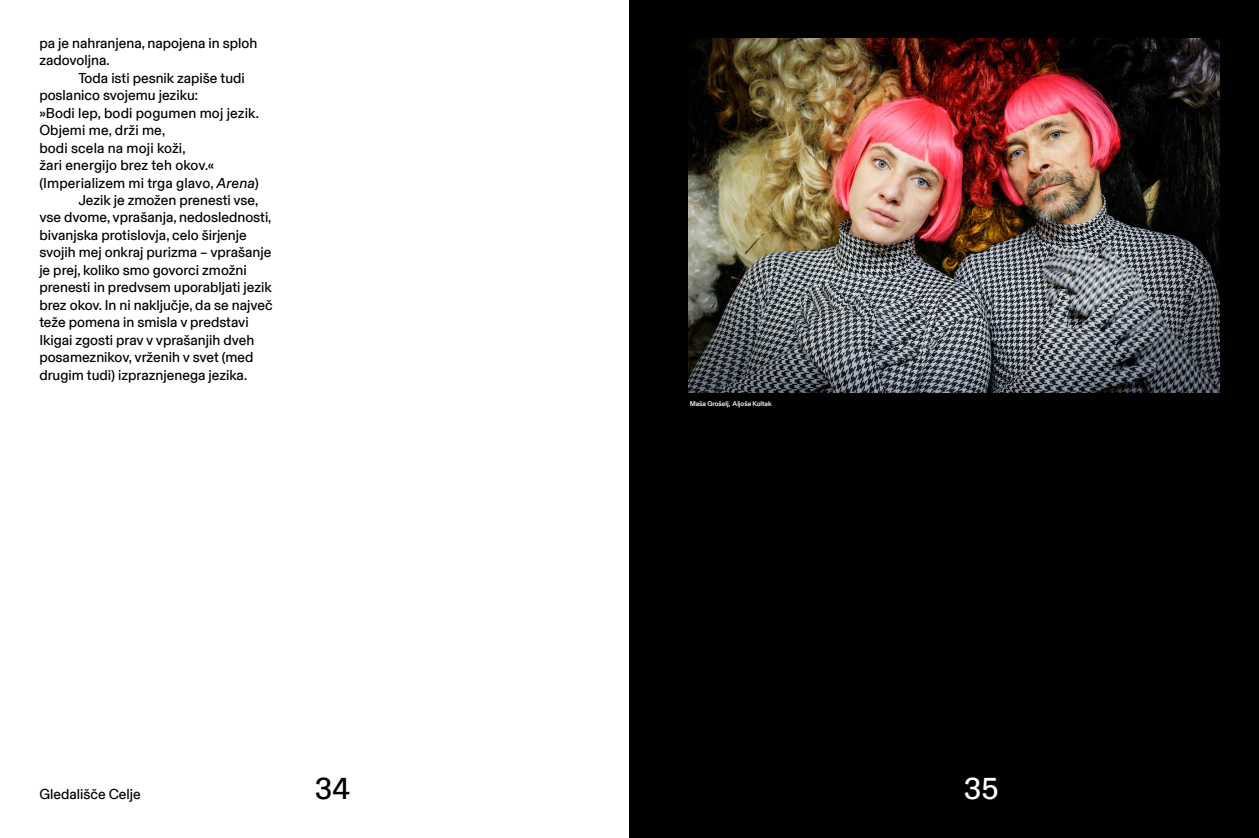
<style>
.page{position:relative;width:1259px;height:838px;background:#fff}
.page>*{position:absolute;margin:0;border:0;box-sizing:border-box;transform-origin:0 0}
.t1{font:30px "Basel Grotesk";color:#000}
.t2{font:30px "Basel Grotesk";color:#fff}
.t3{font:14.25px/17.4px "Basel Grotesk";color:#000}
.t4{font:500 6.75px "Basel Grotesk";color:#fff}
.s1{font-style:italic}
</style>
<div class="page">
<div style="left:629px;top:0;width:630px;height:838px;background:#000"></div>
<img style="left:688px;top:39px;width:531px;height:354px">
<p class="t3" style="left:39px;top:34px;width:219px">pa je nahranjena, napojena in sploh zadovoljna.</p>
<p class="t3" style="left:78px;top:69px;width:168px">Toda isti pesnik zapiše tudi</p>
<p class="t3" style="left:39px;top:86px;width:160px">poslanico svojemu jeziku:</p>
<p class="t3" style="left:39px;top:104px;width:221px">»Bodi lep, bodi pogumen moj jezik.</p>
<p class="t3" style="left:39px;top:121px;width:127px">Objemi me, drži me,</p>
<p class="t3" style="left:39px;top:138px;width:148px">bodi scela na moji koži,</p>
<p class="t3" style="left:39px;top:156px;width:176px">žari energijo brez teh okov.«</p>
<p class="t3" style="left:39px;top:173px;width:221px">(Imperializem mi trga glavo, <span class="s1">Arena</span>)</p>
<p class="t3" style="left:78px;top:191px;width:182px">Jezik je zmožen prenesti vse,</p>
<p class="t3" style="left:39px;top:208px;width:234px">vse dvome, vprašanja, nedoslednosti,</p>
<p class="t3" style="left:39px;top:226px;width:209px">bivanjska protislovja, celo širjenje</p>
<p class="t3" style="left:39px;top:243px;width:233px">svojih mej onkraj purizma – vprašanje</p>
<p class="t3" style="left:39px;top:261px;width:209px">je prej, koliko smo govorci zmožni</p>
<p class="t3" style="left:39px;top:278px;width:234px">prenesti in predvsem uporabljati jezik</p>
<p class="t3" style="left:39px;top:295px;width:235px">brez okov. In ni naključje, da se največ</p>
<p class="t3" style="left:39px;top:313px;width:211px">teže pomena in smisla v predstavi</p>
<p class="t3" style="left:39px;top:330px;width:217px">Ikigai zgosti prav v vprašanjih dveh</p>
<p class="t3" style="left:39px;top:348px;width:216px">posameznikov, vrženih v svet (med</p>
<p class="t3" style="left:39px;top:365px;width:209px">drugim tudi) izpraznjenega jezika.</p>
<p class="t4" style="left:690px;top:399px;width:83px">Maša Grošelj, Aljoša Koltak</p>
<p class="t3" style="left:39px;top:784px;width:103px">Gledališče Celje</p>
<h1 class="t1" style="left:315px;top:767px;width:37px">34</h1>
<h1 class="t2" style="left:964px;top:767px;width:36px">35</h1>
</div>
